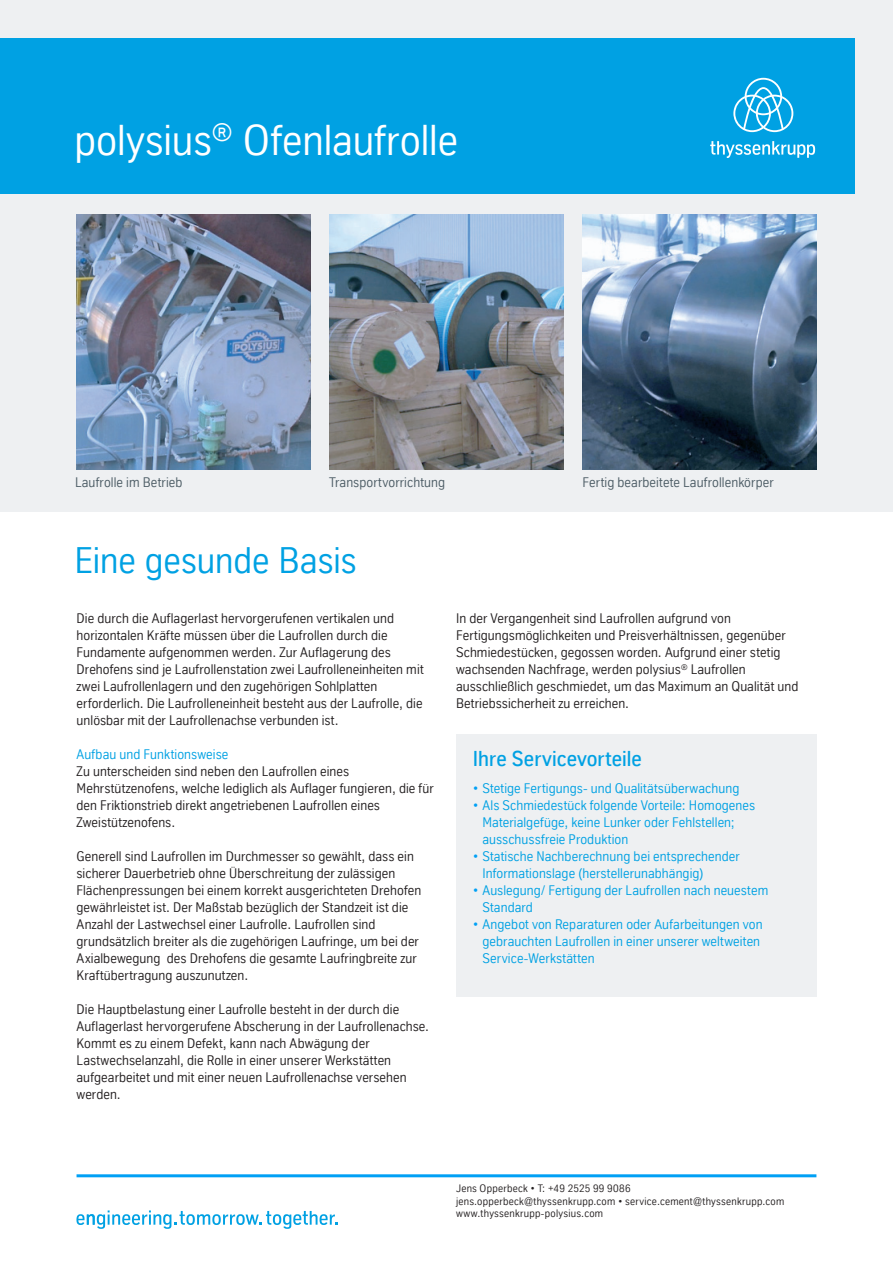
<style>
.page{position:relative;width:893px;height:1263px;background:#fff}
.page>*{position:absolute;margin:0;border:0;box-sizing:border-box;transform-origin:0 0}
.t1{font:42px "TK Type";color:#fff}
.t2{font:36px "TK Type";letter-spacing:-.005em;color:#00a1e3}
.t3{font:500 21px "TK Type";letter-spacing:.005em;color:#00a1e3}
.t4{font:13.5px/17px "TK Type";letter-spacing:.01em;color:#231f20}
.t5{font:13.5px/17px "TK Type";letter-spacing:.01em;color:#00a1e3}
.t6{font:13.5px "TK Type";letter-spacing:.01em;color:#4c5c65}
.t7{font:10.5px/12.8px "TK Type";letter-spacing:.025em;color:#231f20}
.s1{color:#00a0f5}
</style>
<div class="page">
<div style="left:0;top:0;width:893px;height:512px;background:#eef0f2"></div>
<svg style="left:76px;top:1210px;width:261px;height:19px"></svg>
<hr style="left:77px;top:1174px;width:739px;height:3px;background:#00a0f5">
<div style="left:0;top:38px;width:855px;height:155px;background:#00a1e3"></div>
<svg style="left:733px;top:78px;width:60px;height:54px"></svg>
<svg style="left:710px;top:141px;width:105px;height:17px"></svg>
<div style="left:456px;top:735px;width:360px;height:262px;background:#eef0f2"></div>
<img style="left:77px;top:215px;width:233px;height:255px">
<img style="left:330px;top:215px;width:233px;height:255px">
<img style="left:583px;top:215px;width:233px;height:255px">
<h1 class="t1" style="left:74px;top:116px;width:385px">polysius<sup>®</sup> Ofenlaufrolle</h1>
<p class="t6" style="left:75px;top:475px;width:109px">Laufrolle im Betrieb</p>
<p class="t6" style="left:329px;top:475px;width:118px">Transportvorrichtung</p>
<p class="t6" style="left:583px;top:475px;width:193px">Fertig bearbeitete Laufrollenkörper</p>
<h2 class="t2" style="left:74px;top:540px;width:284px">Eine gesunde Basis</h2>
<p class="t4" style="left:77px;top:610px;width:349px">Die durch die Auflagerlast hervorgerufenen vertikalen und horizontalen Kräfte müssen über die Laufrollen durch die Fundamente aufgenommen werden. Zur Auflagerung des Drehofens sind je Laufrollenstation zwei Laufrolleneinheiten mit zwei Laufrollenlagern und den zugehörigen Sohlplatten erforderlich. Die Laufrolleneinheit besteht aus der Laufrolle, die unlösbar mit der Laufrollenachse verbunden ist.</p>
<p class="t5" style="left:77px;top:746px;width:153px">Aufbau und Funktionsweise</p>
<p class="t4" style="left:77px;top:763px;width:359px">Zu unterscheiden sind neben den Laufrollen eines Mehrstützenofens, welche lediglich als Auflager fungieren, die für den Friktionstrieb direkt angetriebenen Laufrollen eines Zweistützenofens.</p>
<p class="t4" style="left:77px;top:848px;width:346px">Generell sind Laufrollen im Durchmesser so gewählt, dass ein sicherer Dauerbetrieb ohne Überschreitung der zulässigen Flächenpressungen bei einem korrekt ausgerichteten Drehofen gewährleistet ist. Der Maßstab bezüglich der Standzeit ist die Anzahl der Lastwechsel einer Laufrolle. Laufrollen sind grundsätzlich breiter als die zugehörigen Laufringe, um bei der Axialbewegung des Drehofens die gesamte Laufringbreite zur Kraftübertragung auszunutzen.</p>
<p class="t4" style="left:77px;top:1001px;width:354px">Die Hauptbelastung einer Laufrolle besteht in der durch die Auflagerlast hervorgerufene Abscherung in der Laufrollenachse.<br>Kommt es zu einem Defekt, kann nach Abwägung der Lastwechselanzahl, die Rolle in einer unserer Werkstätten aufgearbeitet und mit einer neuen Laufrollenachse versehen werden.</p>
<p class="t4" style="left:456px;top:610px;width:344px">In der Vergangenheit sind Laufrollen aufgrund von Fertigungsmöglichkeiten und Preisverhältnissen, gegenüber Schmiedestücken, gegossen worden. Aufgrund einer stetig wachsenden Nachfrage, werden polysius<sup>®</sup> Laufrollen ausschließlich geschmiedet, um das Maximum an Qualität und Betriebssicherheit zu erreichen.</p>
<h3 class="t3" style="left:473px;top:746px;width:170px">Ihre Servicevorteile</h3>
<p class="t5" style="left:473px;top:780px;width:268px"><span class="s1">•</span> Stetige Fertigungs- und Qualitätsüberwachung</p>
<p class="t5" style="left:482px;top:797px;width:274px;text-indent:-10px"><span class="s1">•</span> Als Schmiedestück folgende Vorteile: Homogenes<br>Materialgefüge, keine Lunker oder Fehlstellen; ausschussfreie Produktion</p>
<p class="t5" style="left:482px;top:848px;width:259px;text-indent:-10px"><span class="s1">•</span> Statische Nachberechnung bei entsprechender<br>Informationslage (herstellerunabhängig)</p>
<p class="t5" style="left:482px;top:882px;width:287px;text-indent:-10px"><span class="s1">•</span> Auslegung/ Fertigung der Laufrollen nach neuestem<br>Standard</p>
<p class="t5" style="left:482px;top:916px;width:282px;text-indent:-10px"><span class="s1">•</span> Angebot von Reparaturen oder Aufarbeitungen von gebrauchten Laufrollen in einer unserer weltweiten<br>Service-Werkstätten</p>
<p class="t7" style="left:456px;top:1182px;width:330px">Jens Opperbeck • T: +49 2525 99 9086 jens.opperbeck@thyssenkrupp.com • service.cement@thyssenkrupp.com www.thyssenkrupp-polysius.com</p>
</div>
